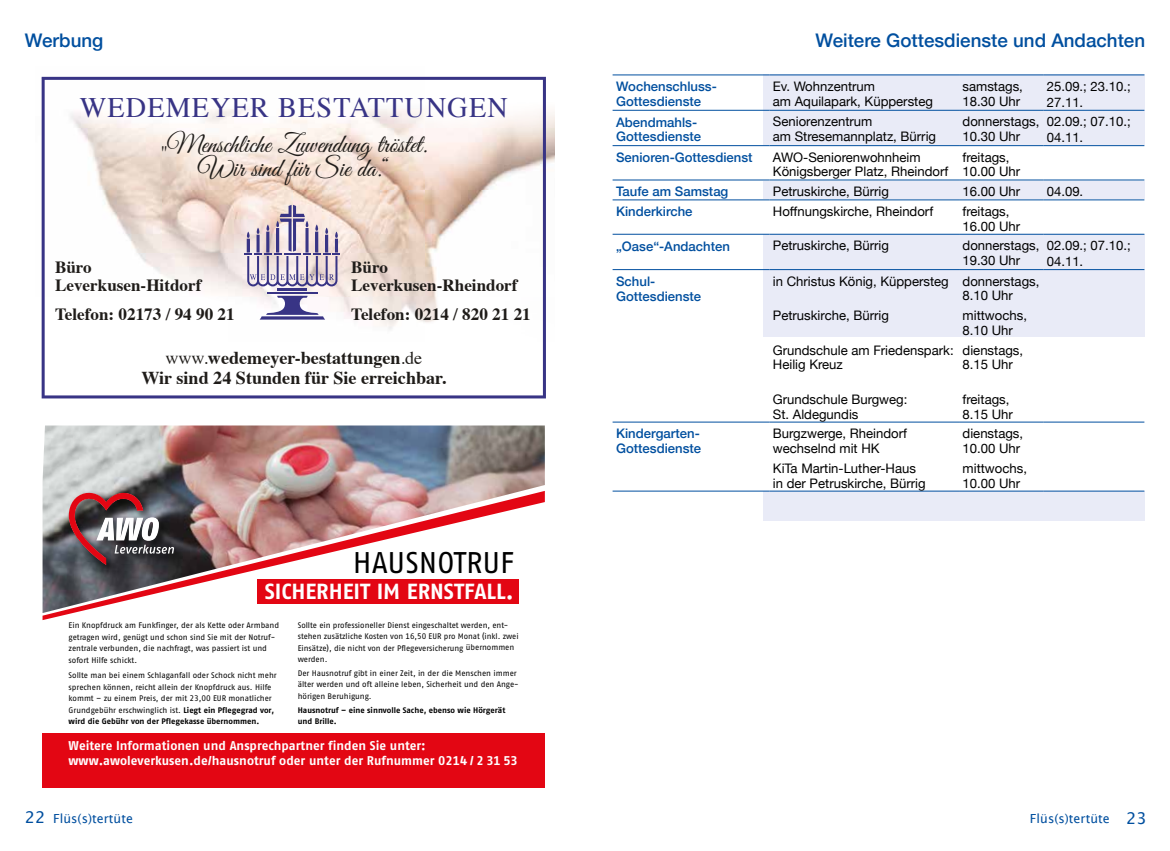
<style>
.page{position:relative;width:1170px;height:851px;background:#fff}
.page>*{position:absolute;margin:0;border:0;box-sizing:border-box;transform-origin:0 0}
.t1{font:29.88px "Fago No Tf";color:#000}
.t2{font:28.12px "Times";letter-spacing:.04em;color:#383485}
.t3{font:26.12px/24.1px "Great Vibes";color:#1f1c19;text-align:center}
.t4{font:700 21.88px "Fago No Tf";color:#fff}
.t5{font:500 18.75px "Helvetica Neue";color:#004f9f}
.t6{font:700 18.12px "Times";color:#1f1c19}
.t7{font:700 17.12px/18.1px "Times";color:#1f1c19}
.t8{font:13.12px/14.8px "Helvetica Neue";color:#000}
.t9{font:500 13.12px/14.8px "Helvetica Neue";color:#004f9f}
.t10{font:700 12.62px/15px "Fago No Tf";color:#fff}
.t11{font:12.5px "Lucida Grande";color:#004f9f}
.t12{font:8px/11.6px "Fago No Tf";letter-spacing:-.005em;color:#000}
.t13{font:700 8px/11.2px "Fago No Tf";color:#000}
.s1{font-weight:400}
.s2{font-weight:700}
.s3{font-size:16.25px}
</style>
<div class="page">
<div style="left:763px;top:74px;width:381px;height:71px;background:#e9ebf7"></div>
<div style="left:763px;top:181px;width:381px;height:17px;background:#e9ebf7"></div>
<div style="left:763px;top:491px;width:381px;height:29px;background:#e9ebf7"></div>
<div style="left:763px;top:235px;width:381px;height:102px;background:#e9ebf7"></div>
<svg style="left:42px;top:77px;width:504px;height:321px"></svg>
<hr style="left:278px;top:288px;width:29px;height:3px;background:#383485">
<hr style="left:267px;top:292px;width:51px;height:2px;background:#383485">
<svg style="left:259px;top:296px;width:66px;height:23px"></svg>
<svg style="left:245px;top:205px;width:95px;height:81px"></svg>
<img style="left:43px;top:425px;width:502px;height:66px">
<img style="left:43px;top:491px;width:502px;height:129px">
<div style="left:43px;top:732px;width:502px;height:55px;background:#e30613"></div>
<hr style="left:612px;top:74px;width:157px;height:1px;background:#004f9f">
<hr style="left:769px;top:74px;width:189px;height:1px;background:#004f9f">
<hr style="left:958px;top:74px;width:85px;height:1px;background:#004f9f">
<hr style="left:1043px;top:74px;width:101px;height:1px;background:#004f9f">
<hr style="left:612px;top:110px;width:157px;height:1px;background:#004f9f">
<hr style="left:769px;top:110px;width:189px;height:1px;background:#004f9f">
<hr style="left:958px;top:110px;width:85px;height:1px;background:#004f9f">
<hr style="left:1043px;top:110px;width:101px;height:1px;background:#004f9f">
<hr style="left:612px;top:145px;width:157px;height:1px;background:#004f9f">
<hr style="left:769px;top:145px;width:189px;height:1px;background:#004f9f">
<hr style="left:958px;top:145px;width:85px;height:1px;background:#004f9f">
<hr style="left:1043px;top:145px;width:101px;height:1px;background:#004f9f">
<hr style="left:612px;top:179px;width:157px;height:1px;background:#004f9f">
<hr style="left:769px;top:179px;width:189px;height:1px;background:#004f9f">
<hr style="left:958px;top:179px;width:85px;height:1px;background:#004f9f">
<hr style="left:1043px;top:179px;width:101px;height:1px;background:#004f9f">
<hr style="left:612px;top:199px;width:157px;height:1px;background:#004f9f">
<hr style="left:769px;top:199px;width:189px;height:1px;background:#004f9f">
<hr style="left:958px;top:199px;width:85px;height:1px;background:#004f9f">
<hr style="left:1043px;top:199px;width:101px;height:1px;background:#004f9f">
<hr style="left:769px;top:234px;width:189px;height:1px;background:#004f9f">
<hr style="left:958px;top:234px;width:85px;height:1px;background:#004f9f">
<hr style="left:612px;top:234px;width:157px;height:1px;background:#004f9f">
<hr style="left:1043px;top:234px;width:101px;height:1px;background:#004f9f">
<hr style="left:612px;top:269px;width:157px;height:1px;background:#004f9f">
<hr style="left:769px;top:269px;width:189px;height:1px;background:#004f9f">
<hr style="left:958px;top:269px;width:85px;height:1px;background:#004f9f">
<hr style="left:1043px;top:269px;width:101px;height:1px;background:#004f9f">
<hr style="left:612px;top:421px;width:157px;height:1px;background:#004f9f">
<hr style="left:769px;top:421px;width:189px;height:1px;background:#004f9f">
<hr style="left:958px;top:421px;width:85px;height:1px;background:#004f9f">
<hr style="left:1043px;top:421px;width:101px;height:1px;background:#004f9f">
<hr style="left:612px;top:490px;width:157px;height:1px;background:#004f9f">
<hr style="left:769px;top:490px;width:189px;height:1px;background:#004f9f">
<hr style="left:958px;top:490px;width:85px;height:1px;background:#004f9f">
<hr style="left:1043px;top:490px;width:101px;height:1px;background:#004f9f">
<h3 class="t5" style="left:25px;top:25px;width:80px">Werbung</h3>
<h2 class="t2" style="left:80px;top:81px;width:429px">WEDEMEYER BESTATTUNGEN</h2>
<h3 class="t3" style="left:160px;top:134px;width:268px">„Menschliche Zuwendung tröstet.<br>Wir sind für Sie da.“</h3>
<h3 class="t7" style="left:55px;top:256px;width:148px">Büro<br>Leverkusen-Hitdorf</h3>
<h3 class="t7" style="left:55px;top:303px;width:181px">Telefon: 02173 / 94 90 21</h3>
<h3 class="t7" style="left:351px;top:256px;width:168px">Büro<br>Leverkusen-Rheindorf</h3>
<h3 class="t7" style="left:351px;top:303px;width:181px">Telefon: 0214 / 820 21 21</h3>
<h3 class="t6" style="left:165px;top:340px;width:258px"><span class="s1">www.</span>wedemeyer-bestattungen<span class="s1">.de</span></h3>
<h3 class="t6" style="left:141px;top:360px;width:306px">Wir sind 24 Stunden für Sie erreichbar.</h3>
<h1 class="t1" style="left:353px;top:546px;width:163px">HAUSNOTRUF</h1>
<h3 class="t4" style="left:265px;top:578px;width:251px">SICHERHEIT IM ERNSTFALL.</h3>
<p class="t12" style="left:69px;top:619px;width:212px">Ein Knopfdruck am Funkfinger, der als Kette oder Armband getragen wird, genügt und schon sind Sie mit der Notruf&shy;zentrale verbunden, die nachfragt, was passiert ist und sofort Hilfe schickt.</p>
<p class="t12" style="left:69px;top:669px;width:210px">Sollte man bei einem Schlaganfall oder Schock nicht mehr sprechen können, reicht allein der Knopfdruck aus. Hilfe kommt – zu einem Preis, der mit 23,00 EUR monatlicher Grundgebühr erschwinglich ist. <span class="s2">Liegt ein Pflegegrad vor, wird die Gebühr von der Pflegekasse übernommen.</span></p>
<p class="t12" style="left:298px;top:619px;width:222px;line-height:11.2px">Sollte ein professioneller Dienst eingeschaltet werden, ent&shy;stehen zusätzliche Kosten von 16,50 EUR pro Monat (inkl. zwei Einsätze), die nicht von der Pflegeversicherung übernommen werden.</p>
<p class="t12" style="left:298px;top:667px;width:222px;line-height:11.2px">Der Hausnotruf gibt in einer Zeit, in der die Menschen immer älter werden und oft alleine leben, Sicherheit und den Ange&shy;hörigen Beruhigung.</p>
<p class="t13" style="left:298px;top:704px;width:209px">Hausnotruf – eine sinnvolle Sache, ebenso wie Hörgerät und Brille.</p>
<h3 class="t10" style="left:69px;top:738px;width:451px">Weitere Informationen und Ansprechpartner finden Sie unter: www.awoleverkusen.de/hausnotruf oder unter der Rufnummer 0214 / 2 31 53</h3>
<h3 class="t5" style="left:815px;top:25px;width:331px">Weitere Gottesdienste und Andachten</h3>
<h3 class="t9" style="left:616px;top:78px;width:102px">Wochenschluss-<br>Gottesdienste</h3>
<h3 class="t8" style="left:772px;top:80px;width:161px">Ev. Wohnzentrum<br>am Aquilapark, Küppersteg</h3>
<h3 class="t8" style="left:962px;top:80px;width:62px">samstags,<br>18.30 Uhr</h3>
<h3 class="t8" style="left:1046px;top:79px;width:85px;line-height:15.8px">25.09.; 23.10.;<br>27.11.</h3>
<h3 class="t9" style="left:616px;top:113px;width:87px">Abendmahls-<br>Gottesdienste</h3>
<h3 class="t8" style="left:772px;top:115px;width:165px">Seniorenzentrum<br>am Stresemannplatz, Bürrig</h3>
<h3 class="t8" style="left:962px;top:115px;width:78px">donnerstags,<br>10.30 Uhr</h3>
<h3 class="t8" style="left:1046px;top:114px;width:85px;line-height:15.8px">02.09.; 07.10.;<br>04.11.</h3>
<h3 class="t9" style="left:616px;top:149px;width:138px">Senioren-Gottesdienst</h3>
<h3 class="t8" style="left:772px;top:150px;width:177px">AWO-Seniorenwohnheim<br>Königsberger Platz, Rheindorf</h3>
<h3 class="t8" style="left:962px;top:150px;width:59px">freitags,<br>10.00 Uhr</h3>
<h3 class="t9" style="left:616px;top:183px;width:114px">Taufe am Samstag</h3>
<h3 class="t8" style="left:772px;top:185px;width:117px">Petruskirche, Bürrig</h3>
<h3 class="t8" style="left:962px;top:185px;width:59px">16.00 Uhr</h3>
<h3 class="t8" style="left:1046px;top:185px;width:38px">04.09.</h3>
<h3 class="t9" style="left:616px;top:203px;width:78px">Kinderkirche</h3>
<h3 class="t8" style="left:772px;top:205px;width:162px">Hoffnungskirche, Rheindorf</h3>
<h3 class="t8" style="left:962px;top:205px;width:59px">freitags,<br>16.00 Uhr</h3>
<h3 class="t9" style="left:616px;top:237px;width:115px">„Oase“-Andachten</h3>
<h3 class="t8" style="left:772px;top:239px;width:117px">Petruskirche, Bürrig</h3>
<h3 class="t8" style="left:962px;top:239px;width:78px">donnerstags,<br>19.30 Uhr</h3>
<h3 class="t8" style="left:1046px;top:238px;width:85px;line-height:15.8px">02.09.; 07.10.;<br>04.11.</h3>
<h3 class="t9" style="left:616px;top:273px;width:87px">Schul-<br>Gottesdienste</h3>
<h3 class="t8" style="left:962px;top:274px;width:78px;text-indent:-190px">in Christus König, Küppersteg donnerstags,<br>8.10 Uhr</h3>
<h3 class="t8" style="left:772px;top:309px;width:117px">Petruskirche, Bürrig</h3>
<h3 class="t8" style="left:962px;top:309px;width:66px">mittwochs,<br>8.10 Uhr</h3>
<h3 class="t8" style="left:772px;top:343px;width:182px">Grundschule am Friedenspark:<br>Heilig Kreuz</h3>
<h3 class="t8" style="left:962px;top:343px;width:62px">dienstags,<br>8.15 Uhr</h3>
<h3 class="t8" style="left:772px;top:392px;width:136px">Grundschule Burgweg:<br>St. Aldegundis</h3>
<h3 class="t8" style="left:962px;top:392px;width:52px">freitags,<br>8.15 Uhr</h3>
<h3 class="t9" style="left:616px;top:425px;width:87px">Kindergarten-<br>Gottesdienste</h3>
<h3 class="t8" style="left:772px;top:427px;width:136px">Burgzwerge, Rheindorf wechselnd mit HK</h3>
<h3 class="t8" style="left:962px;top:427px;width:62px">dienstags,<br>10.00 Uhr</h3>
<h3 class="t8" style="left:772px;top:461px;width:154px">KiTa Martin-Luther-Haus in der Petruskirche, Bürrig</h3>
<h3 class="t8" style="left:962px;top:461px;width:66px">mittwochs,<br>10.00 Uhr</h3>
<h3 class="t11" style="left:25px;top:810px;width:110px"><span class="s3">22</span> Flüs(s)tertüte</h3>
<h3 class="t11" style="left:1029px;top:810px;width:118px">Flüs(s)tertüte <span class="s3">23</span></h3>
</div>
